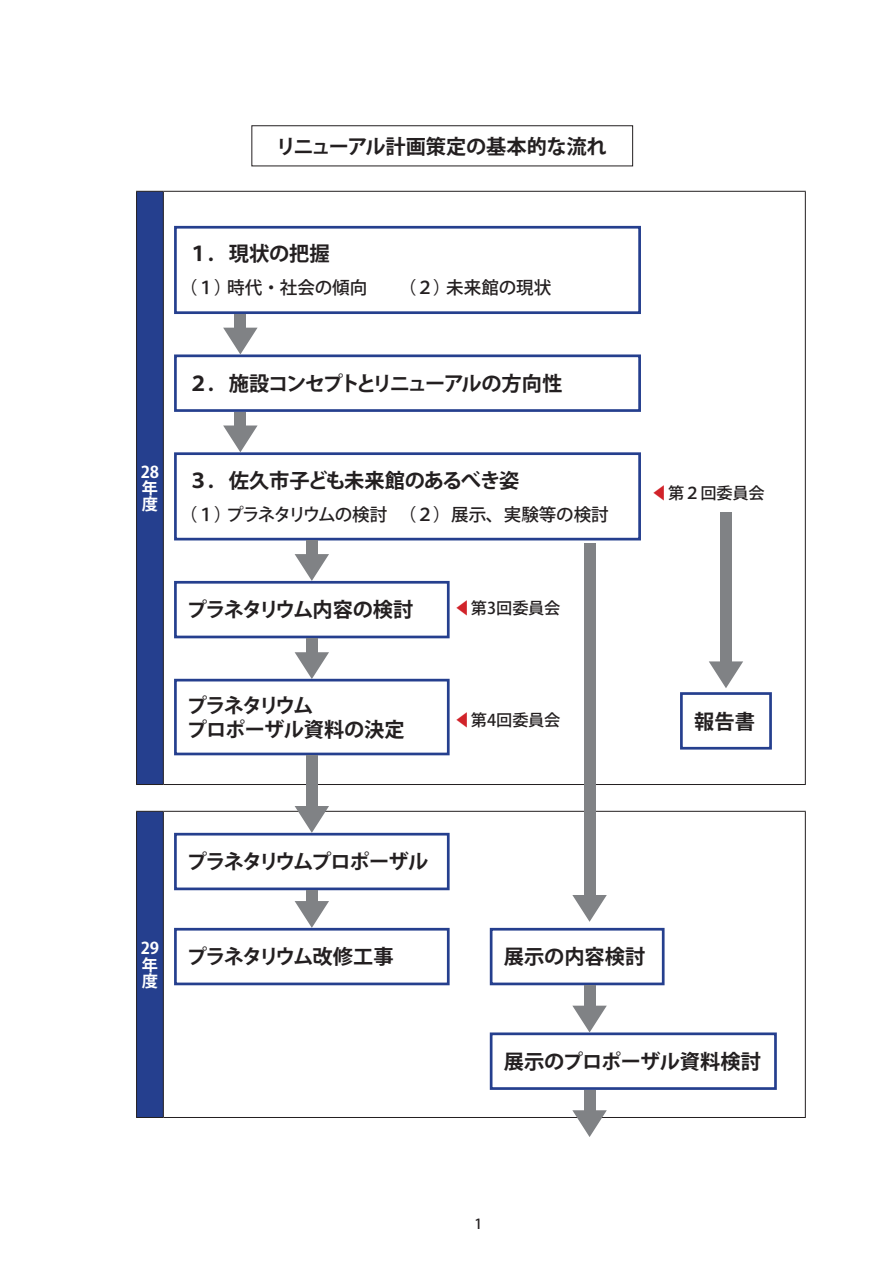
<style>
.page{position:relative;width:893px;height:1263px;background:#fff}
.page>*{position:absolute;margin:0;border:0;box-sizing:border-box;transform-origin:0 0}
.t1{font:700 20.25px/24.3px "Koz Go Pro";letter-spacing:-.04em;color:#231f20}
.t2{font:700 20.25px "Koz Go Pro";letter-spacing:-.085em;color:#231f20}
.t3{font:700 20.25px "Koz Go Pro";letter-spacing:-.1em;color:#231f20}
.t4{font:700 20.25px "Koz Go Pro";letter-spacing:-.01em;color:#231f20}
.t5{font:700 20.25px "Koz Go Pro";letter-spacing:-.02em;color:#231f20}
.t6{font:700 20.25px "Koz Go Pro";letter-spacing:-.08em;color:#231f20}
.t7{font:700 20.25px "Koz Go Pro";color:#231f20}
.t8{font:500 17.55px "Koz Go Pro";letter-spacing:-.01em;color:#231f20}
.t9{font:500 16.2px "Koz Go Pro";color:#231f20}
.t10{font:700 16.2px/16.2px "Koz Go Pro";color:#fff;text-align:justify}
.t11{font:500 13.8px "Koz Go Pro";color:#231f20}
.s1{color:#d1232a}
</style>
<div class="page">
<hr style="left:163px;top:191px;width:643px;height:1px;background:#231f20">
<hr style="left:163px;top:192px;width:1px;height:592px;background:#231f20">
<hr style="left:805px;top:192px;width:1px;height:592px;background:#231f20">
<hr style="left:163px;top:784px;width:643px;height:1px;background:#231f20">
<hr style="left:163px;top:811px;width:643px;height:1px;background:#231f20">
<hr style="left:163px;top:812px;width:1px;height:305px;background:#231f20">
<hr style="left:805px;top:812px;width:1px;height:305px;background:#231f20">
<svg style="left:136px;top:191px;width:27px;height:927px;background:#2b4185"></svg>
<hr style="left:163px;top:1117px;width:643px;height:1px;background:#231f20">
<div style="left:251px;top:125px;width:382px;height:41px;border:1px solid #231f20"></div>
<div style="left:174px;top:226px;width:467px;height:88px;border:3px solid #253f8e"></div>
<div style="left:174px;top:452px;width:467px;height:88px;border:3px solid #253f8e"></div>
<div style="left:174px;top:354px;width:467px;height:58px;border:3px solid #253f8e"></div>
<div style="left:174px;top:581px;width:276px;height:57px;border:3px solid #253f8e"></div>
<div style="left:174px;top:833px;width:276px;height:57px;border:3px solid #253f8e"></div>
<div style="left:174px;top:928px;width:276px;height:57px;border:3px solid #253f8e"></div>
<div style="left:490px;top:928px;width:175px;height:57px;border:3px solid #253f8e"></div>
<div style="left:680px;top:692px;width:92px;height:57px;border:3px solid #253f8e"></div>
<div style="left:490px;top:1032px;width:287px;height:58px;border:3px solid #253f8e"></div>
<div style="left:174px;top:679px;width:276px;height:76px;border:3px solid #253f8e"></div>
<svg style="left:572px;top:895px;width:35px;height:27px"></svg>
<svg style="left:709px;top:661px;width:34px;height:27px"></svg>
<svg style="left:572px;top:1006px;width:35px;height:26px"></svg>
<svg style="left:572px;top:1110px;width:35px;height:27px"></svg>
<svg style="left:295px;top:901px;width:34px;height:27px"></svg>
<svg style="left:295px;top:806px;width:34px;height:27px"></svg>
<svg style="left:295px;top:652px;width:34px;height:27px"></svg>
<svg style="left:295px;top:554px;width:34px;height:27px"></svg>
<svg style="left:223px;top:425px;width:35px;height:27px"></svg>
<svg style="left:223px;top:328px;width:35px;height:26px"></svg>
<div style="left:584px;top:542px;width:11px;height:365px;background:#808285"></div>
<div style="left:720px;top:512px;width:12px;height:162px;background:#808285"></div>
<div style="left:584px;top:985px;width:11px;height:33px;background:#808285"></div>
<div style="left:584px;top:1090px;width:11px;height:33px;background:#808285"></div>
<div style="left:306px;top:890px;width:12px;height:23px;background:#808285"></div>
<div style="left:306px;top:755px;width:12px;height:58px;background:#808285"></div>
<div style="left:306px;top:638px;width:12px;height:21px;background:#808285"></div>
<div style="left:306px;top:541px;width:12px;height:20px;background:#808285"></div>
<div style="left:235px;top:412px;width:11px;height:20px;background:#808285"></div>
<div style="left:235px;top:314px;width:11px;height:20px;background:#808285"></div>
<p class="t4" style="left:276px;top:133px;width:332px">リニューアル計画策定の基本的な流れ</p>
<p class="t1" style="left:188px;top:243px;width:143px">１．現状の把握</p>
<p class="t8" style="left:180px;top:277px;width:189px">（１）時代・社会の傾向</p>
<p class="t8" style="left:399px;top:277px;width:154px">（２）未来館の現状</p>
<p class="t10" style="left:141px;top:465px;width:20px">28年度</p>
<p class="t3" style="left:188px;top:370px;width:376px">２．施設コンセプトとリニューアルの方向性</p>
<p class="t1" style="left:188px;top:469px;width:333px">３．佐久市子ども未来館のあるべき姿</p>
<p class="t8" style="left:180px;top:503px;width:430px">（１）プラネタリウムの検討 （２）展示、実験等の検討</p>
<p class="t6" style="left:187px;top:597px;width:228px">プラネタリウム内容の検討</p>
<p class="t1" style="left:187px;top:694px;width:219px">プラネタリウム　<br>プロポーザル資料の決定</p>
<p class="t9" style="left:455px;top:598px;width:107px"><span class="s1">◀</span>第3回委員会</p>
<p class="t9" style="left:455px;top:709px;width:107px"><span class="s1">◀</span>第4回委員会</p>
<p class="t9" style="left:652px;top:483px;width:114px"><span class="s1">◀</span>第２回委員会</p>
<p class="t1" style="left:694px;top:710px;width:62px">報告書</p>
<p class="t10" style="left:141px;top:941px;width:20px">29年度</p>
<p class="t2" style="left:187px;top:849px;width:243px">プラネタリウムプロポーザル</p>
<p class="t2" style="left:187px;top:944px;width:208px">プラネタリウム改修工事</p>
<p class="t7" style="left:504px;top:944px;width:143px">展示の内容検討</p>
<p class="t5" style="left:504px;top:1048px;width:258px">展示のプロポーザル資料検討</p>
<p class="t11" style="left:474px;top:1215px;width:9px">1</p>
</div>
